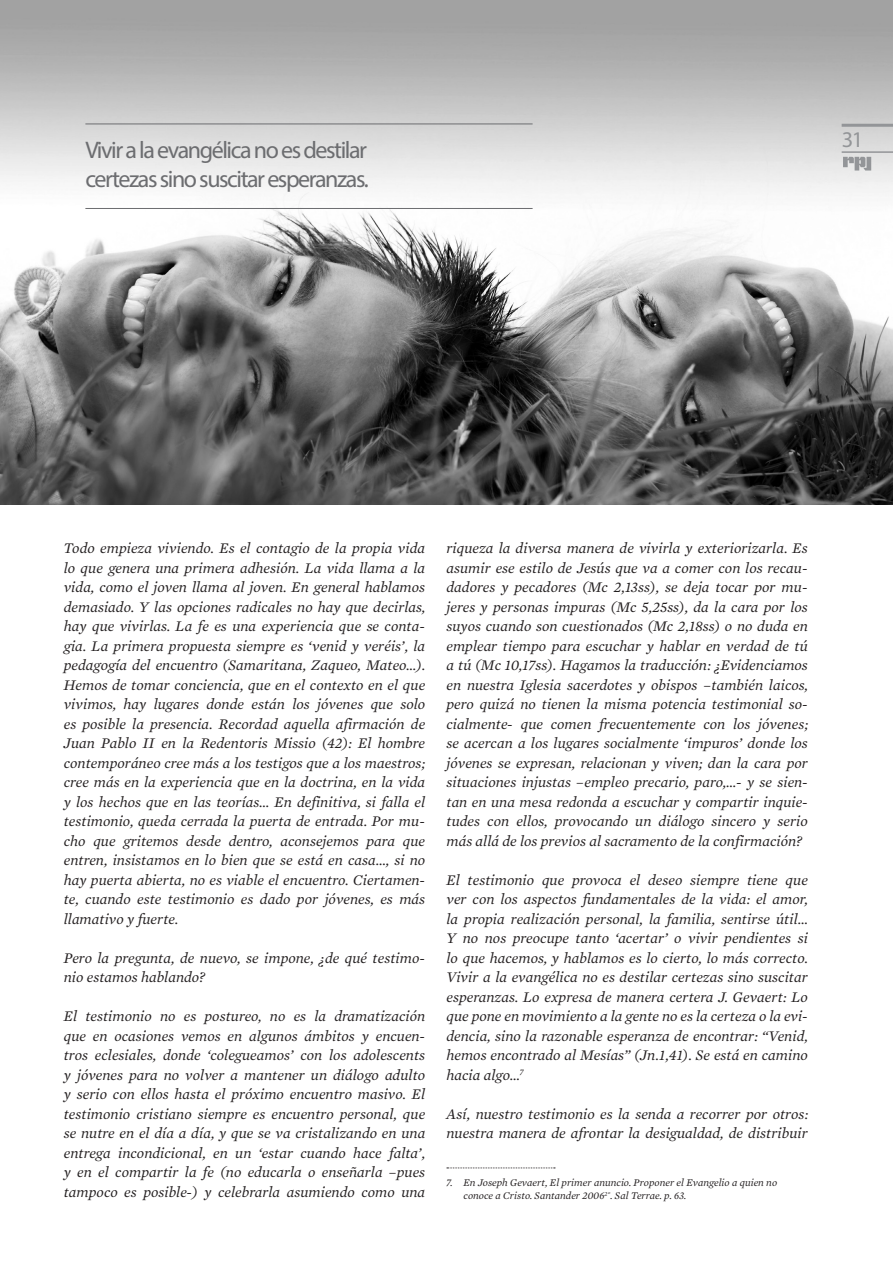
<style>
.page{position:relative;width:893px;height:1263px;background:#fff}
.page>*{position:absolute;margin:0;border:0;box-sizing:border-box;transform-origin:0 0}
.destacado{font:24px/28.5px "Myriad Pro";letter-spacing:-.06em;color:#6c6d70}
.t1{font:22.5px "Myriad Pro";color:#939598}
.t2{font:italic 15px/19.5px "Mercury Text G1";color:#231f20;text-align:justify}
.nota_al_pie{font:italic 10.5px/13.5px "Mercury Text G1";color:#231f20}
</style>
<div class="page">
<svg style="left:447px;top:1167px;width:108px;height:1px"></svg>
<img style="left:0;top:0;width:893px;height:504px">
<hr style="left:85px;top:124px;width:448px;height:1px;background:#6c6d70">
<hr style="left:85px;top:208px;width:448px;height:1px;background:#6c6d70">
<svg style="left:843px;top:157px;width:28px;height:14px"></svg>
<hr style="left:842px;top:151px;width:51px;height:2px;background:#939598">
<hr style="left:842px;top:124px;width:51px;height:3px;background:#939598">
<p class="destacado" style="left:85px;top:136px;width:285px">Vivir a la evangélica no es destilar certezas sino suscitar esperanzas.</p>
<h2 class="t1" style="left:842px;top:125px;width:23px">31</h2>
<p class="t2" style="left:64px;top:538px;width:363px">Todo empieza viviendo. Es el contagio de la propia vida lo que genera una primera adhesión. La vida llama a la vida, como el joven llama al joven. En general hablamos demasiado. Y las opciones radicales no hay que decirlas, hay que vivirlas. La fe es una experiencia que se conta&shy;gia. La primera propuesta siempre es ‘venid y veréis’, la pedagogía del encuentro (Samaritana, Zaqueo, Mateo…).<br>Hemos de tomar conciencia, que en el contexto en el que vivimos, hay lugares donde están los jóvenes que solo es posible la presencia. Recordad aquella afirmación de Juan Pablo II en la Redentoris Missio (42): El hombre contemporáneo cree más a los testigos que a los maestros; cree más en la experiencia que en la doctrina, en la vida y los hechos que en las teorías… En definitiva, si falla el testimonio, queda cerrada la puerta de entrada. Por mu&shy;cho que gritemos desde dentro, aconsejemos para que entren, insistamos en lo bien que se está en casa…, si no hay puerta abierta, no es viable el encuentro. Ciertamen&shy;te, cuando este testimonio es dado por jóvenes, es más llamativo y fuerte.</p>
<p class="t2" style="left:64px;top:948px;width:363px">Pero la pregunta, de nuevo, se impone, ¿de qué testimo&shy;nio estamos hablando?</p>
<p class="t2" style="left:64px;top:1006px;width:363px">El testimonio no es postureo, no es la dramatización que en ocasiones vemos en algunos ámbitos y encuen&shy;tros eclesiales, donde ‘colegueamos’ con los adolescents y jóvenes para no volver a mantener un diálogo adulto y serio con ellos hasta el próximo encuentro masivo. El testimonio cristiano siempre es encuentro personal, que se nutre en el día a día, y que se va cristalizando en una entrega incondicional, en un ‘estar cuando hace falta’, y en el compartir la fe (no educarla o enseñarla –pues tampoco es posible-) y celebrarla asumiendo como una</p>
<p class="t2" style="left:446px;top:538px;width:363px">riqueza la diversa manera de vivirla y exteriorizarla. Es asumir ese estilo de Jesús que va a comer con los recau&shy;dadores y pecadores (Mc 2,13ss), se deja tocar por mu&shy;jeres y personas impuras (Mc 5,25ss), da la cara por los suyos cuando son cuestionados (Mc 2,18ss) o no duda en emplear tiempo para escuchar y hablar en verdad de tú a tú (Mc 10,17ss). Hagamos la traducción: ¿Evidenciamos en nuestra Iglesia sacerdotes y obispos –también laicos, pero quizá no tienen la misma potencia testimonial so&shy;cialmente- que comen frecuentemente con los jóvenes; se acercan a los lugares socialmente ‘impuros’ donde los jóvenes se expresan, relacionan y viven; dan la cara por situaciones injustas –empleo precario, paro,…- y se sien&shy;tan en una mesa redonda a escuchar y compartir inquie&shy;tudes con ellos, provocando un diálogo sincero y serio más allá de los previos al sacramento de la confirmación?</p>
<p class="t2" style="left:446px;top:870px;width:363px">El testimonio que provoca el deseo siempre tiene que ver con los aspectos fundamentales de la vida: el amor, la propia realización personal, la familia, sentirse útil… Y no nos preocupe tanto ‘acertar’ o vivir pendientes si lo que hacemos, y hablamos es lo cierto, lo más correcto.<br>Vivir a la evangélica no es destilar certezas sino suscitar esperanzas. Lo expresa de manera certera J. Gevaert: Lo que pone en movimiento a la gente no es la certeza o la evi&shy;dencia, sino la razonable esperanza de encontrar: “Venid, hemos encontrado al Mesías” (Jn.1,41). Se está en camino hacia algo…<sup>7</sup></p>
<p class="t2" style="left:446px;top:1104px;width:363px">Así, nuestro testimonio es la senda a recorrer por otros: nuestra manera de afrontar la desigualdad, de distribuir</p>
<p class="nota_al_pie" style="left:463px;top:1175px;width:315px;text-indent:-17px">7. En Joseph Gevaert, El primer anuncio. Proponer el Evangelio a quien no conoce a Cristo. Santander 2006<sup>2º</sup>. Sal Terrae. p. 63.</p>
</div>
